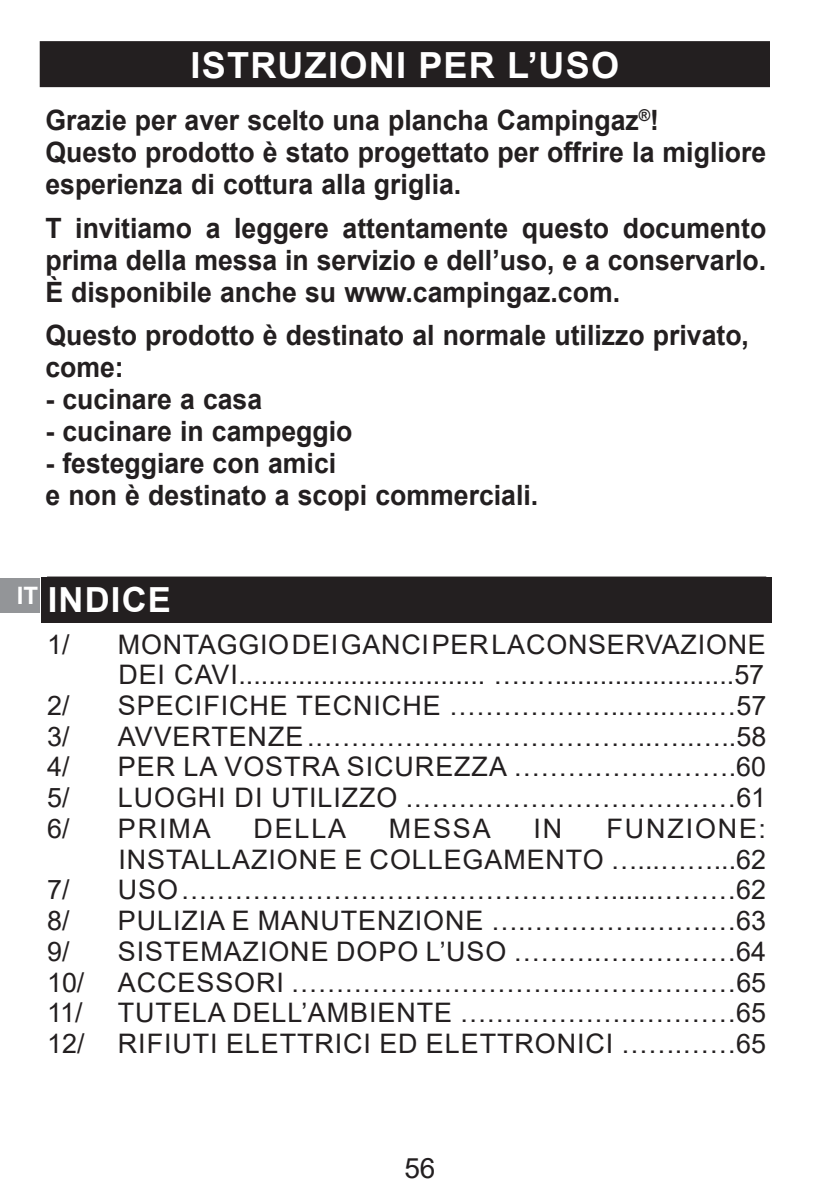
<style>
.page{position:relative;width:840px;height:1191px;background:#fff}
.page>*{position:absolute;margin:0;border:0;box-sizing:border-box;transform-origin:0 0}
.t1{font:700 36px "Arial";letter-spacing:.035em;color:#fff}
.t2{font:700 34.6px "Arial";letter-spacing:.035em;color:#fff}
.t3{font:700 28px/32px "Arial";color:#231f20;scale:.95 1}
.t4{font:28px "Arial";color:#231f20}
.t5{font:26.8px/30.8px "Arial";letter-spacing:.035em;color:#231f20;text-align:right}
.t6{font:700 24px "Arial";color:#fff}
</style>
<div class="page">
<div style="left:0;top:578px;width:40px;height:34px;background:#939598"></div>
<div style="left:40px;top:41px;width:729px;height:46px;background:#231f20"></div>
<div style="left:42px;top:577px;width:729px;height:45px;background:#231f20"></div>
<div style="left:47px;top:576px;width:718px;height:44px;background:#231f20"></div>
<h1 class="t1" style="left:190px;top:40px;width:430px">ISTRUZIONI PER L’USO</h1>
<p class="t3" style="left:45px;top:105px;width:759px">Grazie per aver scelto una plancha Campingaz<sup>®</sup>!<br>Questo prodotto è stato progettato per offrire la migliore esperienza di cottura alla griglia.</p>
<p class="t3" style="left:45px;top:212px;width:759px;text-align:justify">T invitiamo a leggere attentamente questo documento prima della messa in servizio e dell’uso, e a conservarlo.<br>È disponibile anche su www.campingaz.com.</p>
<p class="t3" style="left:45px;top:319px;width:741px">Questo prodotto è destinato al normale utilizzo privato, come:</p>
<p class="t3" style="left:45px;top:383px;width:230px">- cucinare a casa</p>
<p class="t3" style="left:45px;top:415px;width:324px">- cucinare in campeggio</p>
<p class="t3" style="left:45px;top:447px;width:520px">- festeggiare con amici<br>e non è destinato a scopi commerciali.</p>
<p class="t6" style="left:17px;top:579px;width:23px">IT</p>
<p class="t2" style="left:48px;top:575px;width:125px">INDICE</p>
<p class="t5" style="left:47px;top:628px;width:24px">1/</p>
<p class="t5" style="left:118px;top:628px;width:649px;text-align:left">MONTAGGIO DEI GANCI PER LA CONSERVAZIONE<br>DEI CAVI................................. ….…........................57</p>
<p class="t5" style="left:47px;top:690px;width:24px">2/</p>
<p class="t5" style="left:118px;top:690px;width:649px">SPECIFICHE TECNICHE ………………..…..…..…57</p>
<p class="t5" style="left:47px;top:721px;width:24px">3/</p>
<p class="t5" style="left:118px;top:721px;width:649px">AVVERTENZE .………………………………..…..…..58</p>
<p class="t5" style="left:47px;top:751px;width:24px">4/</p>
<p class="t5" style="left:118px;top:751px;width:649px">PER LA VOSTRA SICUREZZA …………………….60</p>
<p class="t5" style="left:47px;top:782px;width:24px">5/</p>
<p class="t5" style="left:118px;top:782px;width:649px">LUOGHI DI UTILIZZO .………………………………61</p>
<p class="t5" style="left:47px;top:813px;width:24px">6/</p>
<p class="t5" style="left:118px;top:813px;width:94px">PRIMA</p>
<p class="t5" style="left:253px;top:813px;width:94px">DELLA</p>
<p class="t5" style="left:389px;top:813px;width:103px">MESSA</p>
<p class="t5" style="left:533px;top:813px;width:30px">IN</p>
<p class="t5" style="left:118px;top:813px;width:649px">FUNZIONE:<br>INSTALLAZIONE E COLLEGAMENTO …...……...62</p>
<p class="t5" style="left:47px;top:874px;width:24px">7/</p>
<p class="t5" style="left:118px;top:874px;width:649px">USO …………………………………………......………62</p>
<p class="t5" style="left:47px;top:905px;width:24px">8/</p>
<p class="t5" style="left:118px;top:905px;width:649px">PULIZIA E MANUTENZIONE ….…………..…….…63</p>
<p class="t5" style="left:47px;top:936px;width:24px">9/</p>
<p class="t5" style="left:47px;top:936px;width:720px;text-align:justify;text-indent:71px">SISTEMAZIONE DOPO L’USO ……….……………64<br>10/ ACCESSORI …………………………..………………65<br>11/</p>
<p class="t5" style="left:47px;top:997px;width:720px">TUTELA DELL’AMBIENTE ……………….…………65<br>12/ RIFIUTI ELETTRICI ED ELETTRONICI …….……65</p>
<p class="t4" style="left:404px;top:1149px;width:32px">56</p>
</div>
